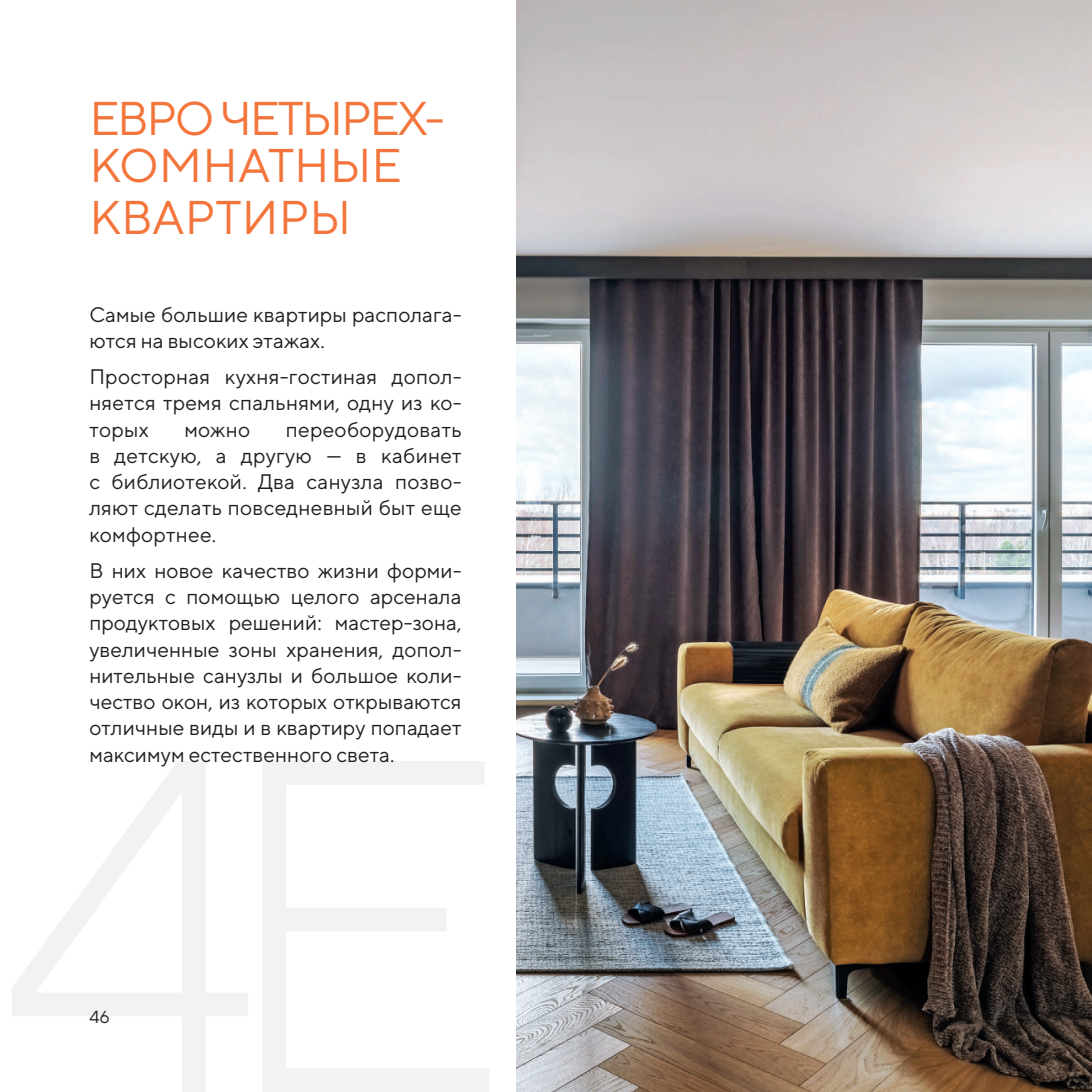
<style>
.page{position:relative;width:1092px;height:1092px;background:#fff}
.page>*{position:absolute;margin:0;border:0;box-sizing:border-box;transform-origin:0 0}
.t1{font:47.25px/47.2px "TT Norms";letter-spacing:-.05em;color:#f3753c}
.t2{font:47.25px "TT Norms";letter-spacing:-.01em;color:#f3753c}
.t3{font:21px/26.2px "TT Norms";color:#231f20;text-align:justify}
.t4{font:17.5px "TT Norms";color:#231f20}
</style>
<div class="page">
<img style="left:516px;top:0;width:575px;height:1091px">
<h1 class="t1" style="left:89px;top:93px;width:357px">ЕВРО ЧЕТЫРЕХ-<br>КОМНАТНЫЕ</h1>
<h1 class="t2" style="left:89px;top:189px;width:263px">КВАРТИРЫ</h1>
<p class="t3" style="left:89px;top:300px;width:374px">Самые большие квартиры располага&shy;ются на высоких этажах.</p>
<p class="t3" style="left:89px;top:363px;width:374px">Просторная кухня-гостиная допол&shy;няется тремя спальнями, одну из ко&shy;торых</p>
<p class="t3" style="left:89px;top:415px;width:374px;text-indent:196px">переоборудовать в детскую, а другую — в кабинет с библиотекой. Два санузла позво&shy;ляют сделать повседневный быт еще комфортнее.</p>
<p class="t3" style="left:89px;top:557px;width:374px">В них новое качество жизни форми&shy;руется с помощью целого арсенала продуктовых решений: мастер-зона, увеличенные зоны хранения, допол&shy;нительные санузлы и большое коли&shy;чество окон, из которых открываются отличные виды и в квартиру попадает максимум естественного света.</p>
<p class="t3" style="left:184px;top:415px;width:67px">можно</p>
<p class="t4" style="left:89px;top:1006px;width:22px">46</p>
</div>
